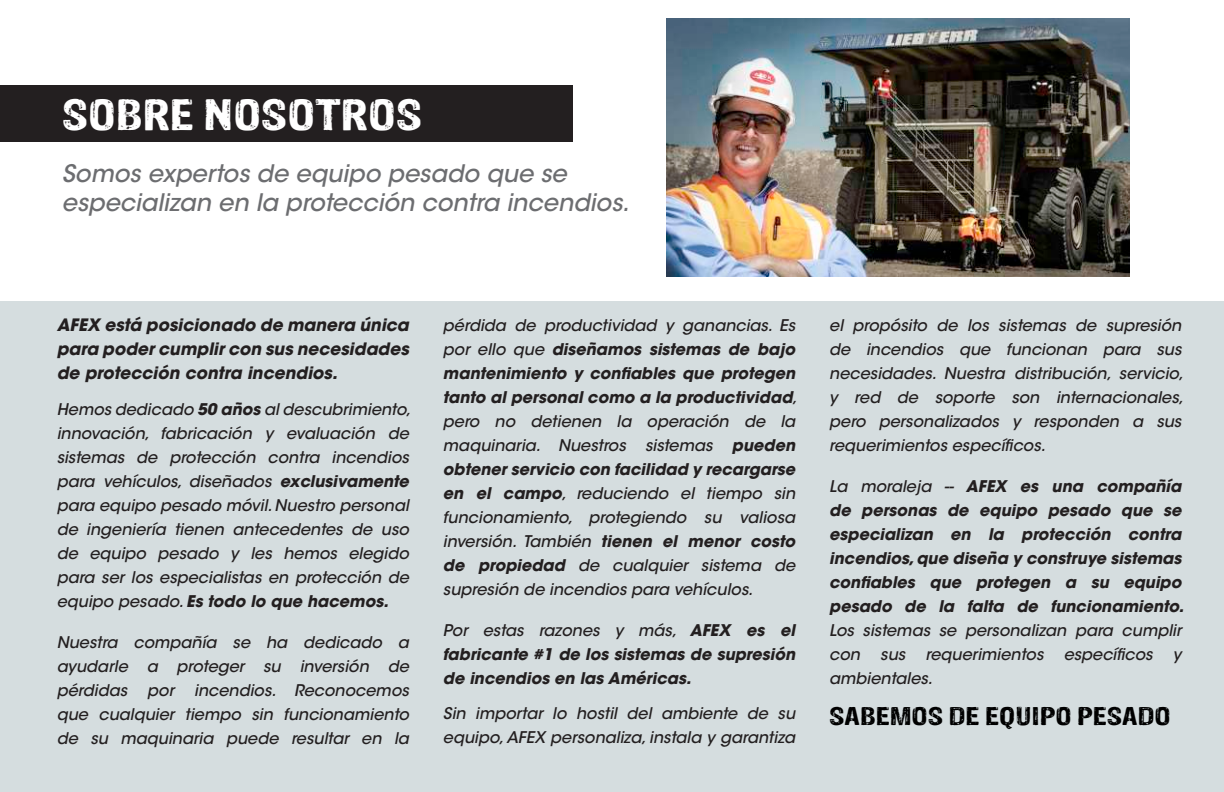
<style>
.page{position:relative;width:1224px;height:792px;background:#fff}
.page>*{position:absolute;margin:0;border:0;box-sizing:border-box;transform-origin:0 0}
.t1{font:36px "Sans Culottes";color:#fff;scale:1.33 1}
.t2{font:italic 500 24px/28.8px "ITC Avant Garde Std";color:#6c6d70}
.t3{font:21px "Sans Culottes";color:#000;scale:1.33 1}
.t4{font:italic 700 17px/24px "ITC Avant Garde Std";color:#231f20;text-align:justify}
.t5{font:italic 500 16px/24px "ITC Avant Garde Std";color:#231f20}
.t6{font:italic 700 16px/24px "ITC Avant Garde Std";color:#231f20;text-align:justify}
.s1{font-weight:700}
.s2{font-weight:500}
</style>
<div class="page">
<div style="left:0;top:85px;width:573px;height:57px;background:#231f20"></div>
<div style="left:0;top:302px;width:1224px;height:490px;background:#d5dddf"></div>
<img style="left:667px;top:18px;width:463px;height:259px">
<h1 class="t1" style="left:62px;top:88px;width:273px">SOBRE NOSOTROS</h1>
<h2 class="t2" style="left:62px;top:160px;width:569px">Somos expertos de equipo pesado que se especializan en la protección contra incendios.</h2>
<p class="t4" style="left:57px;top:313px;width:354px">AFEX está posicionado de manera única para poder cumplir con sus necesidades de protección contra incendios.</p>
<p class="t5" style="left:57px;top:397px;width:356px">Hemos dedicado <span class="s1">50 años</span> al descubrimiento, innovación, fabricación y evaluación de sistemas de protección contra incendios para vehículos, diseñados <span class="s1">exclusivamente </span>para equipo pesado móvil. Nuestro personal de ingeniería tienen antecedentes de uso de equipo pesado y les hemos elegido para ser los especialistas en protección de equipo pesado. <span class="s1">Es todo lo que hacemos.</span></p>
<p class="t5" style="left:57px;top:630px;width:354px;text-align:justify">Nuestra compañía se ha dedicado a ayudarle a proteger su inversión de pérdidas</p>
<p class="t5" style="left:57px;top:678px;width:354px;text-align:justify;text-indent:137px">incendios. Reconocemos que cualquier tiempo sin funcionamiento de su maquinaria puede resultar en la</p>
<p class="t5" style="left:147px;top:678px;width:28px">por</p>
<p class="t5" style="left:443px;top:313px;width:356px">pérdida de productividad y ganancias. Es por ello que <span class="s1">diseñamos sistemas de bajo mantenimiento y confiables que protegen tanto al personal como a la productividad</span>, pero no detienen la operación de la maquinaria. Nuestros sistemas <span class="s1">pueden obtener servicio con facilidad y recargarse en el campo</span>, reduciendo el tiempo sin funcionamiento, protegiendo su valiosa inversión. También <span class="s1">tienen el menor costo de propiedad</span> de cualquier sistema de supresión de incendios para vehículos.</p>
<p class="t6" style="left:443px;top:618px;width:354px"><span class="s2">Por estas razones y más,</span> AFEX es el fabricante #1 de los sistemas de supresión de incendios en las Américas.</p>
<p class="t5" style="left:443px;top:702px;width:354px">Sin importar lo hostil del ambiente de su equipo, AFEX personaliza, instala y garantiza</p>
<p class="t5" style="left:829px;top:313px;width:356px">el propósito de los sistemas de supresión de incendios que funcionan para sus necesidades. Nuestra distribución, servicio, y red de soporte son internacionales, pero personalizados y responden a sus requerimientos específicos.</p>
<p class="t6" style="left:829px;top:474px;width:356px;text-align:left"><span class="s2">La moraleja --</span> AFEX es una compañía de personas de equipo pesado que se especializan en la protección contra incendios, que diseña y construye sistemas confiables que protegen a su equipo pesado de la falta de funcionamiento.</p>
<p class="t5" style="left:829px;top:618px;width:354px">Los sistemas se personalizan para cumplir con</p>
<p class="t5" style="left:880px;top:642px;width:27px">sus</p>
<p class="t5" style="left:926px;top:642px;width:119px">requerimientos</p>
<p class="t5" style="left:1064px;top:642px;width:91px">específicos</p>
<p class="t5" style="left:1173px;top:642px;width:10px">y</p>
<p class="t5" style="left:829px;top:666px;width:105px">ambientales.</p>
<h3 class="t3" style="left:829px;top:700px;width:258px">SABEMOS DE EQUIPO PESADO</h3>
</div>
